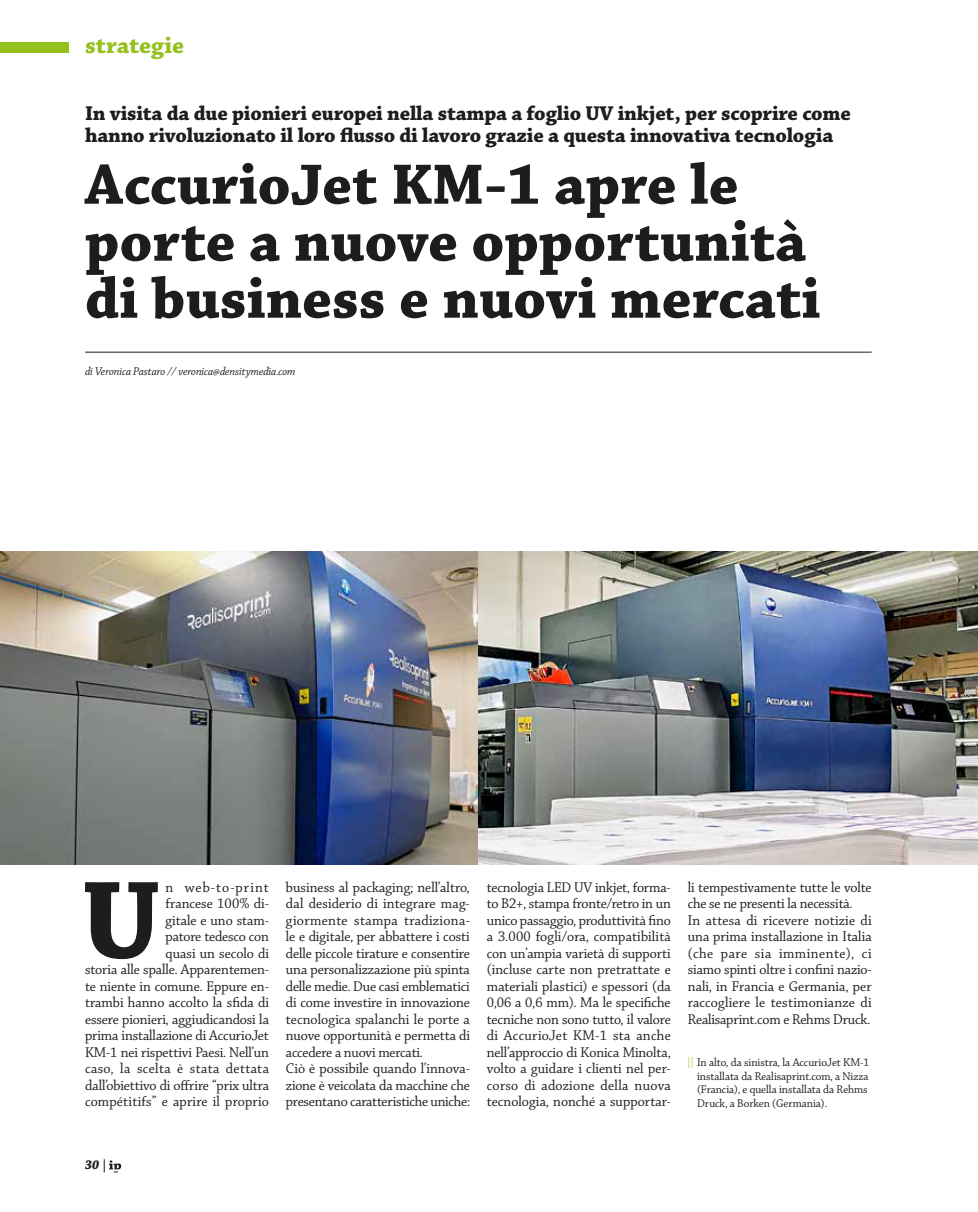
<style>
.page{position:relative;width:978px;height:1212px;background:#fff}
.page>*{position:absolute;margin:0;border:0;box-sizing:border-box;transform-origin:0 0}
.t1{font:700 116.55px "Chaparral Pro";color:#1d1d1b}
.t2{font:700 60px/57px "Chaparral Pro";color:#1d1d1b}
.t3{font:700 24px "Chaparral Pro";color:#95c11f}
.t4{font:700 21px/22.5px "Chaparral Pro";letter-spacing:-.01em;color:#1d1d1b}
.t5{font:15px/16.5px "Chaparral Pro Subh";color:#1d1d1b}
.t6{font:13.5px "Chaparral Pro Bold It Subh";color:#1d1d1b}
.t7{font:12px/13.5px "Chaparral Pro Subh";color:#1d1d1b}
.t8{font:12px "Chaparral Pro It Subh";color:#1d1d1b}
.s1{font-family:"Density";color:#95c11f}
</style>
<div class="page">
<svg style="left:104px;top:1159px;width:17px;height:13px"></svg>
<div style="left:0;top:42px;width:68px;height:10px;background:#95c11f"></div>
<hr style="left:85px;top:352px;width:787px;height:1px;background:#1d1d1b">
<img style="left:0;top:552px;width:478px;height:313px">
<img style="left:478px;top:552px;width:500px;height:313px">
<h3 class="t3" style="left:85px;top:31px;width:100px">strategie</h3>
<h3 class="t4" style="left:85px;top:103px;width:767px">In visita da due pionieri europei nella stampa a foglio UV inkjet, per scoprire come hanno rivoluzionato il loro flusso di lavoro grazie a questa innovativa tecnologia</h3>
<h2 class="t2" style="left:85px;top:158px;width:737px">AccurioJet KM-1 apre le porte a nuove opportunità di business e nuovi mercati</h2>
<p class="t8" style="left:85px;top:365px;width:212px">di Veronica Pastaro // veronica@densitymedia.com</p>
<p class="t5" style="left:85px;top:880px;width:185px;text-align:right">n web-to-print<br>francese 100% di-<br>gitale e uno stam-<br>patore tedesco con<br>quasi un secolo di<br>storia alle spalle. Apparentemen&shy;te niente in comune. Eppure en&shy;trambi hanno accolto la sfida di essere pionieri, aggiudicandosi la prima installazione di AccurioJet<br>KM-1 nei rispettivi Paesi. Nell’un caso, la scelta è stata dettata dall’obiettivo di offrire “prix ultra compétitifs” e aprire il proprio</p>
<p class="t5" style="left:286px;top:880px;width:185px">business al packaging; nell’altro, dal desiderio di integrare mag&shy;giormente stampa tradiziona&shy;le e digitale, per abbattere i costi delle piccole tirature e consentire una personalizzazione più spinta delle medie. Due casi emblematici di come investire in innovazione tecnologica spalanchi le porte a nuove opportunità e permetta di accedere a nuovi mercati.<br>Ciò è possibile quando l’innova&shy;zione è veicolata da macchine che presentano caratteristiche uniche:</p>
<p class="t5" style="left:487px;top:880px;width:185px;text-align:justify">tecnologia LED UV inkjet, forma&shy;to B2+, stampa fronte/retro in un unico passaggio, produttività fino a 3.000 fogli/ora, compatibilità con un’ampia varietà di supporti (incluse carte non pretrattate e materiali plastici) e spessori (da 0,06 a 0,6 mm). Ma le specifiche tecniche non sono tutto, il valore di AccurioJet KM-1 sta anche nell’approccio di Konica Minolta, volto a guidare i clienti nel per&shy;corso di adozione della nuova tecnologia, nonché a supportar-</p>
<p class="t5" style="left:688px;top:880px;width:185px">li tempestivamente tutte le volte che se ne presenti la necessità.<br>In attesa di ricevere notizie di una prima installazione in Italia (che pare sia imminente), ci siamo spinti oltre i confini nazio&shy;nali, in Francia e Germania, per raccogliere le testimonianze di<br>Realisaprint.com e Rehms Druck.</p>
<h1 class="t1" style="left:81px;top:852px;width:80px">U</h1>
<p class="t7" style="left:697px;top:1056px;width:174px;text-indent:-9px"><span class="s1">‖</span> In alto, da sinistra, la AccurioJet KM-1 installata da Realisaprint.com, a Nizza (Francia), e quella installata da Rehms Druck, a Borken (Germania).</p>
<p class="t6" style="left:85px;top:1157px;width:16px">30</p>
</div>
